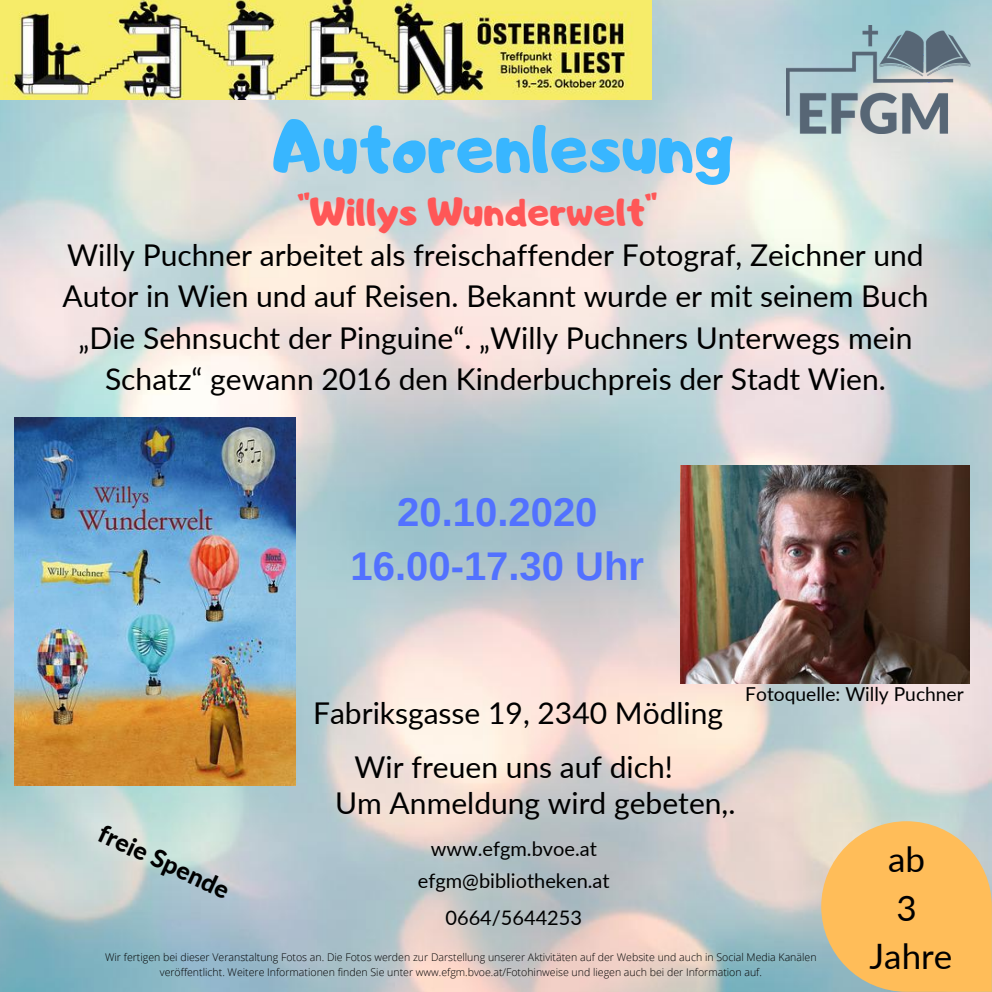
<style>
.page{position:relative;width:992px;height:992px;background:#fff}
.page>*{position:absolute;margin:0;border:0;box-sizing:border-box;transform-origin:0 0}
.t1{font:70px "Adigiana Toybox";color:#38b6ff}
.t2{font:700 40px/54.5px "Arimo";color:#5271ff;text-align:center}
.t3{font:40px "Adigiana Toybox";color:#ff5757}
.t4{font:35px/48.8px "Lato";color:#000;text-align:center}
.t5{font:30px/41.2px "Lato";color:#000;text-align:center}
.t6{font:800 25px "Lato";color:#000}
.t7{font:20px "Lato";color:#000}
.t8{font:19.25px "Lato";color:#000}
.t9{font:300 10.5px/14.5px "Open Sans";color:#000;text-align:center}
</style>
<div class="page">
<img style="left:0;top:0;width:992px;height:992px">
<svg style="left:821px;top:821px;width:171px;height:171px;background:#f3bf6b"></svg>
<img style="left:786px;top:25px;width:184px;height:109px">
<img style="left:14px;top:417px;width:282px;height:368px">
<img style="left:680px;top:466px;width:289px;height:218px">
<img style="left:0;top:0;width:651px;height:99px">
<h1 class="t1" style="left:273px;top:101px;width:462px">Autorenlesung</h1>
<h2 class="t3" style="left:298px;top:185px;width:361px">"Willys Wunderwelt"</h2>
<p class="t5" style="left:63px;top:234px;width:867px">Willy Puchner arbeitet als freischaffender Fotograf, Zeichner und Autor in Wien und auf Reisen. Bekannt wurde er mit seinem Buch „Die Sehnsucht der Pinguine“. „Willy Puchners Unterwegs mein Schatz“ gewann 2016 den Kinderbuchpreis der Stadt Wien.</p>
<h2 class="t2" style="left:350px;top:485px;width:295px">20.10.2020<br>16.00-17.30 Uhr</h2>
<p class="t5" style="left:313px;top:691px;width:412px">Fabriksgasse 19, 2340 Mödling</p>
<p class="t5" style="left:355px;top:746px;width:320px">Wir freuen uns auf dich!</p>
<p class="t5" style="left:335px;top:782px;width:402px">Um Anmeldung wird gebeten,.</p>
<p class="t8" style="left:745px;top:682px;width:220px">Fotoquelle: Willy Puchner</p>
<p class="t6" style="left:107px;top:818px;width:143px;rotate:25deg">freie Spende</p>
<p class="t7" style="left:431px;top:837px;width:168px">www.efgm.bvoe.at</p>
<p class="t7" style="left:418px;top:868px;width:193px">efgm@bibliotheken.at</p>
<p class="t7" style="left:445px;top:905px;width:138px">0664/5644253</p>
<p class="t9" style="left:105px;top:950px;width:713px">Wir fertigen bei dieser Veranstaltung Fotos an. Die Fotos werden zur Darstellung unserer Aktivitäten auf der Website und auch in Social Media Kanälen veröffentlicht. Weitere Informationen finden Sie unter www.efgm.bvoe.at/Fotohinweise und liegen auch bei der Information auf.</p>
<p class="t4" style="left:869px;top:834px;width:84px">ab<br>3<br>Jahre</p>
</div>
